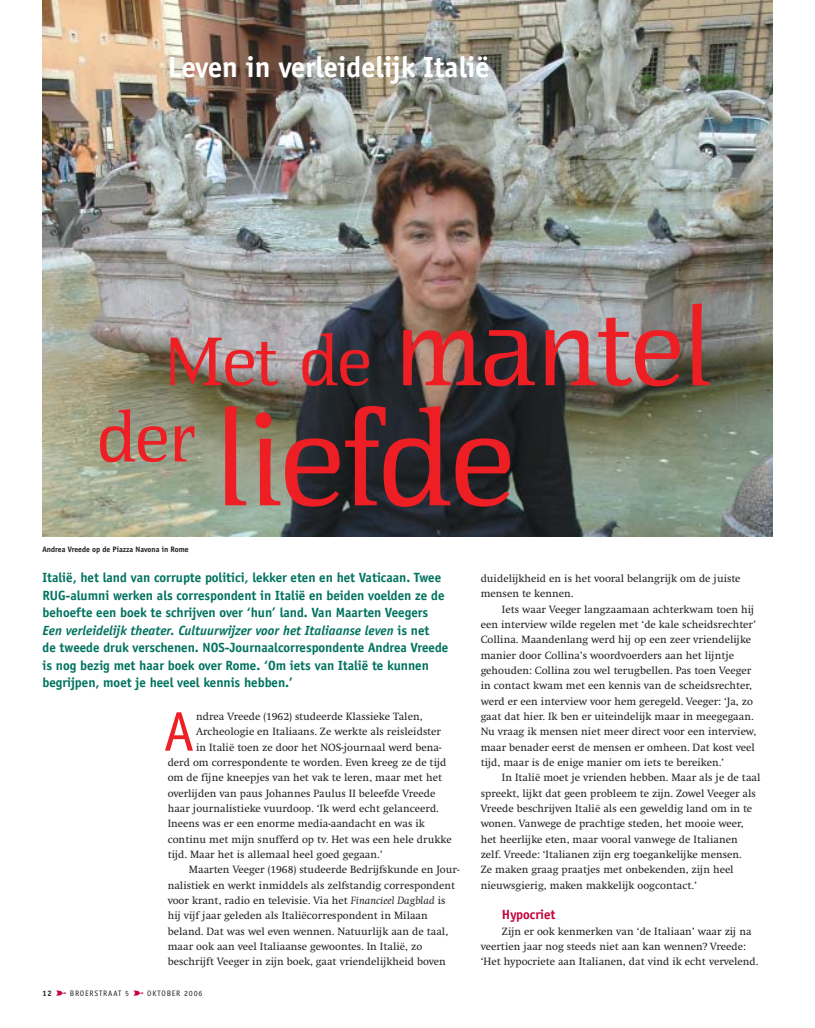
<style>
.page{position:relative;width:815px;height:1028px;background:#fff}
.page>*{position:absolute;margin:0;border:0;box-sizing:border-box;transform-origin:0 0}
.t1{font:135px "Anti Serifa";color:#ee1e25}
.t2{font:111.25px "Anti Serifa";color:#ee1e25}
.t3{font:57.5px "Officina Sans";color:#ee1e25}
.t4{font:700 30px "Officina Sans";color:#fff}
.t5{font:700 13.75px/17.5px "Officina Sans";color:#007360}
.t6{font:700 13.75px "Officina Sans";color:#c4063d}
.t7{font:11px/15.2px "Swift";color:#231f1f}
.t8{font:700 8.12px "Officina Sans";color:#231f1f}
.t9{font:8.12px "Officina Sans";letter-spacing:.095em;color:#231f1f}
.s1{font-size:71.25px}
.s2{font-style:italic}
.s3{font-weight:700}
.s4{font-family:"Bills DEC Orations";font-size:10px;color:#c4063d}
</style>
<div class="page">
<img style="left:43px;top:0;width:729px;height:536px">
<h3 class="t4" style="left:168px;top:55px;width:323px">Leven in verleidelijk Italië</h3>
<h2 class="t2" style="left:163px;top:303px;width:550px"><span class="s1">Met de</span> mantel</h2>
<h1 class="t1" style="left:98px;top:406px;width:417px"><sup>der</sup> liefde</h1>
<p class="t8" style="left:43px;top:545px;width:148px">Andrea Vreede op de Piazza Navona in Rome</p>
<p class="t5" style="left:43px;top:570px;width:407px">Italië, het land van corrupte politici, lekker eten en het Vaticaan. Twee RUG-alumni werken als correspondent in Italië en beiden voelden ze de behoefte een boek te schrijven over ‘hun’ land. Van Maarten Veegers <span class="s2">Een verleidelijk theater. Cultuurwijzer voor het Italiaanse leven</span> is net<br>de tweede druk verschenen. NOS-Journaalcorrespondente Andrea Vreede is nog bezig met haar boek over Rome. ‘Om iets van Italië te kunnen begrijpen, moet je heel veel kennis hebben.’</p>
<h3 class="t3" style="left:164px;top:709px;width:32px">A</h3>
<p class="t7" style="left:196px;top:709px;width:228px">ndrea Vreede (1962) studeerde Klassieke Talen,</p>
<p class="t7" style="left:196px;top:725px;width:246px">Archeologie en Italiaans. Ze werkte als reisleidster</p>
<p class="t7" style="left:196px;top:740px;width:247px">in Italië toen ze door het NOS-journaal werd bena-</p>
<p class="t7" style="left:168px;top:755px;width:280px">derd om correspondente te worden. Even kreeg ze de tijd</p>
<p class="t7" style="left:168px;top:771px;width:276px">om de fijne kneepjes van het vak te leren, maar met het</p>
<p class="t7" style="left:168px;top:786px;width:269px">overlijden van paus Johannes Paulus II beleefde Vreede</p>
<p class="t7" style="left:168px;top:801px;width:273px">haar journalistieke vuurdoop. ‘Ik werd echt gelanceerd.</p>
<p class="t7" style="left:168px;top:817px;width:259px">Ineens was er een enorme media-aandacht en was ik</p>
<p class="t7" style="left:168px;top:832px;width:285px">continu met mijn snufferd op tv. Het was een hele drukke</p>
<p class="t7" style="left:168px;top:847px;width:216px">tijd. Maar het is allemaal heel goed gegaan.’</p>
<p class="t7" style="left:189px;top:863px;width:272px">Maarten Veeger (1968) studeerde Bedrijfskunde en Jour-</p>
<p class="t7" style="left:168px;top:878px;width:289px">nalistiek en werkt inmiddels als zelfstandig correspondent</p>
<p class="t7" style="left:168px;top:893px;width:279px">voor krant, radio en televisie. Via het <span class="s2">Financieel Dagblad</span> is</p>
<p class="t7" style="left:168px;top:908px;width:262px">hij vijf jaar geleden als Italiëcorrespondent in Milaan</p>
<p class="t7" style="left:168px;top:924px;width:282px">beland. Dat was wel even wennen. Natuurlijk aan de taal,</p>
<p class="t7" style="left:168px;top:939px;width:256px">maar ook aan veel Italiaanse gewoontes. In Italië, zo</p>
<p class="t7" style="left:168px;top:954px;width:280px">beschrijft Veeger in zijn boek, gaat vriendelijkheid boven</p>
<p class="t9" style="left:43px;top:989px;width:161px"><span class="s3">12</span> <span class="s4">&gt;</span> BROERSTRAAT 5 <span class="s4">&gt;</span> OKTOBER 2006</p>
<p class="t7" style="left:481px;top:572px;width:261px">duidelijkheid en is het vooral belangrijk om de juiste mensen te kennen.</p>
<p class="t7" style="left:481px;top:602px;width:277px;text-indent:21px">Iets waar Veeger langzaamaan achterkwam toen hij een interview wilde regelen met ‘de kale scheidsrechter’ Collina. Maandenlang werd hij op een zeer vriendelijke manier door Collina’s woordvoerders aan het lijntje gehouden: Collina zou wel terugbellen. Pas toen Veeger in contact kwam met een kennis van de scheidsrechter, werd er een interview voor hem geregeld. Veeger: ‘Ja, zo gaat dat hier. Ik ben er uiteindelijk maar in meegegaan.<br>Nu vraag ik mensen niet meer direct voor een interview, maar benader eerst de mensen er omheen. Dat kost veel tijd, maar is de enige manier om iets te bereiken.’</p>
<p class="t7" style="left:481px;top:771px;width:281px;text-indent:21px">In Italië moet je vrienden hebben. Maar als je de taal spreekt, lijkt dat geen probleem te zijn. Zowel Veeger als Vreede beschrijven Italië als een geweldig land om in te wonen. Vanwege de prachtige steden, het mooie weer, het heerlijke eten, maar vooral vanwege de Italianen zelf. Vreede: ‘Italianen zijn erg toegankelijke mensen.<br>Ze maken graag praatjes met onbekenden, zijn heel nieuwsgierig, maken makkelijk oogcontact.’</p>
<p class="t6" style="left:502px;top:909px;width:55px">Hypocriet</p>
<p class="t7" style="left:481px;top:924px;width:279px;text-indent:21px">Zijn er ook kenmerken van ‘de Italiaan’ waar zij na veertien jaar nog steeds niet aan kan wennen? Vreede: ‘Het hypocriete aan Italianen, dat vind ik echt vervelend.</p>
</div>
